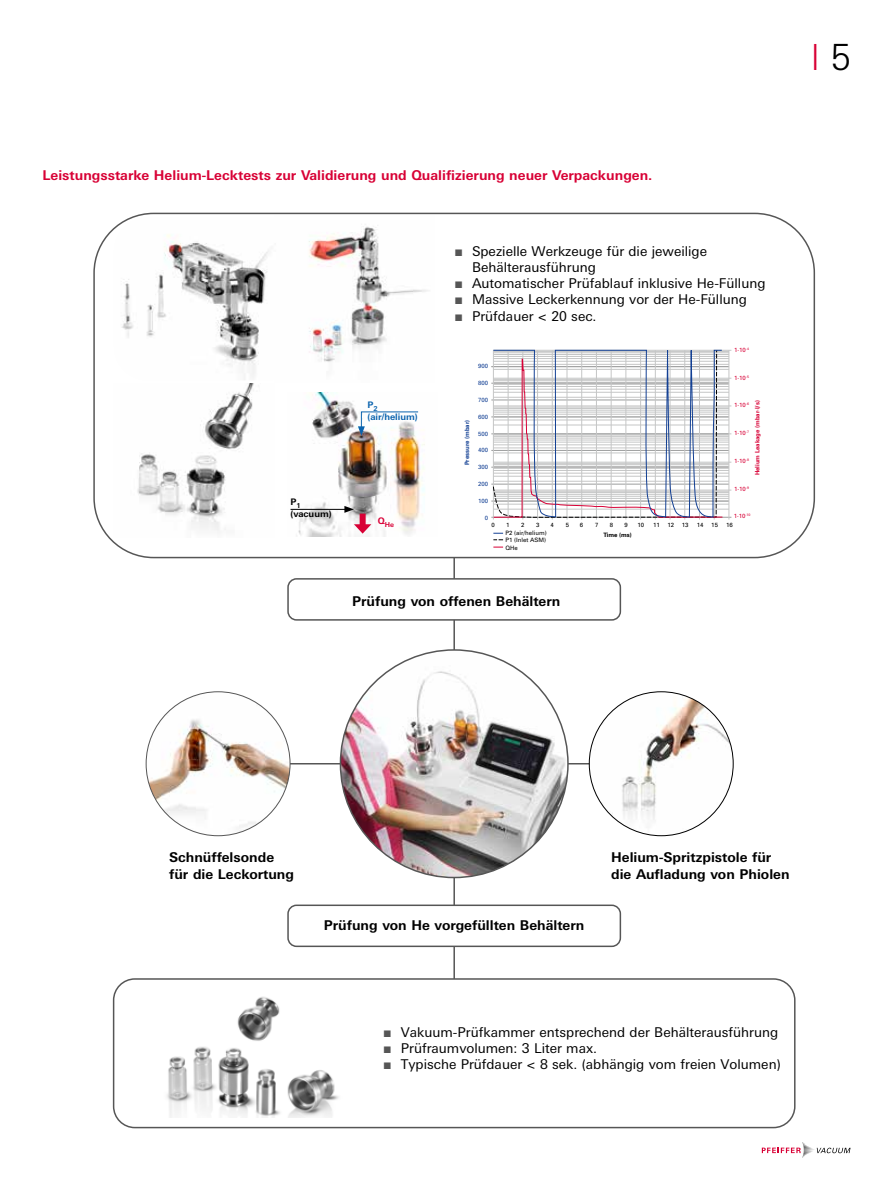
<style>
.page{position:relative;width:893px;height:1191px;background:#fff}
.page>*{position:absolute;margin:0;border:0;box-sizing:border-box;transform-origin:0 0}
.t1{font:300 36px "Univers Next W1 G";color:#d80035}
.t2{font:13.5px/16.2px "Univers Next W1 G";color:#000}
.t3{font:700 13.5px/16.5px "Univers Next W1 G";color:#000}
.t4{font:700 13.5px "Univers Next W1 G";color:#d80035}
.t5{font:700 9px/12px "Univers Next W1 G";color:#0b63ae}
.t6{font:700 9px/12px "Univers Next W1 G";color:#000}
.t7{font:700 6.75px "Univers Next W1 G";color:#d80036}
.t8{font:6px/7.5px "Univers";color:#000;text-align:justify}
.t9{font:6px "Univers";color:#d80036}
.t10{font:6px "Univers";color:#134094}
.t11{font:700 6px "Univers";color:#d80036}
.t12{font:700 6px "Univers";color:#134094}
.t13{font:700 6px "Univers";color:#000}
.s1{color:#565656}
.s2{color:#000}
</style>
<div class="page">
<svg style="left:762px;top:1142px;width:88px;height:15px"></svg>
<div style="left:93px;top:213px;width:722px;height:345px;border:2px solid #565656;border-radius:60px"></div>
<img style="left:137px;top:383px;width:117px;height:148px">
<img style="left:274px;top:215px;width:161px;height:147px">
<img style="left:114px;top:217px;width:188px;height:163px">
<hr style="left:453px;top:557px;width:2px;height:474px;background:#565656">
<hr style="left:217px;top:763px;width:474px;height:1px;background:#565656">
<div style="left:114px;top:979px;width:681px;height:148px;background:#fff;border-radius:21px"></div>
<div style="left:113px;top:978px;width:682px;height:150px;border:2px solid #565656;border-radius:21px"></div>
<div style="left:288px;top:905px;width:332px;height:41px;background:#fff;border-radius:9px"></div>
<div style="left:287px;top:904px;width:334px;height:43px;border:2px solid #565656;border-radius:9px"></div>
<div style="left:288px;top:579px;width:332px;height:41px;background:#fff;border-radius:9px"></div>
<div style="left:287px;top:578px;width:334px;height:42px;border:2px solid #565656;border-radius:9px"></div>
<img style="left:167px;top:996px;width:172px;height:121px">
<img style="left:340px;top:650px;width:228px;height:227px;border-radius:114px">
<img style="left:146px;top:692px;width:144px;height:143px;border-radius:72px">
<img style="left:589px;top:692px;width:144px;height:143px;border-radius:72px">
<hr style="left:493px;top:364px;width:236px;height:1px;background:#c5c6c6">
<hr style="left:493px;top:369px;width:236px;height:1px;background:#c5c6c6">
<hr style="left:493px;top:361px;width:236px;height:1px;background:#c5c6c6">
<hr style="left:493px;top:358px;width:236px;height:1px;background:#c5c6c6">
<hr style="left:493px;top:356px;width:236px;height:1px;background:#c5c6c6">
<hr style="left:493px;top:354px;width:236px;height:1px;background:#c5c6c6">
<hr style="left:493px;top:352px;width:236px;height:1px;background:#c5c6c6">
<hr style="left:493px;top:351px;width:236px;height:1px;background:#c5c6c6">
<hr style="left:493px;top:350px;width:238px;height:1px;background:#c5c6c6">
<hr style="left:493px;top:392px;width:236px;height:1px;background:#c5c6c6">
<hr style="left:493px;top:397px;width:236px;height:1px;background:#c5c6c6">
<hr style="left:493px;top:389px;width:236px;height:1px;background:#c5c6c6">
<hr style="left:493px;top:386px;width:236px;height:1px;background:#c5c6c6">
<hr style="left:493px;top:384px;width:236px;height:1px;background:#c5c6c6">
<hr style="left:493px;top:382px;width:236px;height:1px;background:#c5c6c6">
<hr style="left:493px;top:380px;width:236px;height:1px;background:#c5c6c6">
<hr style="left:493px;top:379px;width:236px;height:1px;background:#c5c6c6">
<hr style="left:493px;top:378px;width:238px;height:1px;background:#c5c6c6">
<hr style="left:493px;top:420px;width:236px;height:1px;background:#c5c6c6">
<hr style="left:493px;top:425px;width:236px;height:1px;background:#c5c6c6">
<hr style="left:493px;top:414px;width:236px;height:1px;background:#c5c6c6">
<hr style="left:493px;top:412px;width:236px;height:1px;background:#c5c6c6">
<hr style="left:493px;top:410px;width:236px;height:1px;background:#c5c6c6">
<hr style="left:493px;top:408px;width:236px;height:1px;background:#c5c6c6">
<hr style="left:493px;top:407px;width:236px;height:1px;background:#c5c6c6">
<hr style="left:493px;top:406px;width:238px;height:1px;background:#c5c6c6">
<hr style="left:493px;top:447px;width:236px;height:1px;background:#c5c6c6">
<hr style="left:493px;top:453px;width:236px;height:1px;background:#c5c6c6">
<hr style="left:493px;top:444px;width:236px;height:1px;background:#c5c6c6">
<hr style="left:493px;top:442px;width:236px;height:1px;background:#c5c6c6">
<hr style="left:493px;top:440px;width:236px;height:1px;background:#c5c6c6">
<hr style="left:493px;top:438px;width:236px;height:1px;background:#c5c6c6">
<hr style="left:493px;top:436px;width:236px;height:1px;background:#c5c6c6">
<hr style="left:493px;top:435px;width:236px;height:1px;background:#c5c6c6">
<hr style="left:493px;top:433px;width:238px;height:1px;background:#c5c6c6">
<hr style="left:493px;top:476px;width:236px;height:1px;background:#c5c6c6">
<hr style="left:493px;top:481px;width:236px;height:1px;background:#c5c6c6">
<hr style="left:493px;top:473px;width:236px;height:1px;background:#c5c6c6">
<hr style="left:493px;top:470px;width:236px;height:1px;background:#c5c6c6">
<hr style="left:493px;top:468px;width:236px;height:1px;background:#c5c6c6">
<hr style="left:493px;top:466px;width:236px;height:1px;background:#c5c6c6">
<hr style="left:493px;top:464px;width:236px;height:1px;background:#c5c6c6">
<hr style="left:493px;top:463px;width:236px;height:1px;background:#c5c6c6">
<hr style="left:493px;top:462px;width:238px;height:1px;background:#c5c6c6">
<hr style="left:493px;top:504px;width:236px;height:1px;background:#c5c6c6">
<hr style="left:493px;top:509px;width:236px;height:1px;background:#c5c6c6">
<hr style="left:493px;top:498px;width:236px;height:1px;background:#c5c6c6">
<hr style="left:493px;top:496px;width:236px;height:1px;background:#c5c6c6">
<hr style="left:493px;top:494px;width:236px;height:1px;background:#c5c6c6">
<hr style="left:493px;top:492px;width:236px;height:1px;background:#c5c6c6">
<hr style="left:493px;top:491px;width:236px;height:1px;background:#c5c6c6">
<hr style="left:493px;top:490px;width:238px;height:1px;background:#c5c6c6">
<hr style="left:491px;top:400px;width:238px;height:1px;background:#9c9d9d">
<hr style="left:491px;top:450px;width:238px;height:1px;background:#9c9d9d">
<hr style="left:491px;top:467px;width:238px;height:1px;background:#9c9d9d">
<hr style="left:491px;top:484px;width:238px;height:1px;background:#9c9d9d">
<hr style="left:491px;top:517px;width:240px;height:1px;background:#9c9d9d">
<hr style="left:491px;top:501px;width:238px;height:1px;background:#9c9d9d">
<hr style="left:491px;top:433px;width:238px;height:1px;background:#9c9d9d">
<hr style="left:491px;top:417px;width:238px;height:1px;background:#9c9d9d">
<hr style="left:491px;top:383px;width:238px;height:1px;background:#9c9d9d">
<hr style="left:491px;top:366px;width:238px;height:1px;background:#9c9d9d">
<hr style="left:729px;top:350px;width:1px;height:169px;background:#c5c6c6">
<svg style="left:493px;top:349px;width:229px;height:199px"></svg>
<img style="left:290px;top:392px;width:135px;height:144px">
<div style="left:360px;top:513px;width:6px;height:14px;background:#d80035"></div>
<svg style="left:354px;top:524px;width:17px;height:9px"></svg>
<hr style="left:291px;top:509px;width:56px;height:1px;background:#000">
<svg style="left:344px;top:506px;width:10px;height:7px"></svg>
<svg style="left:358px;top:411px;width:61px;height:25px"></svg>
<p class="t4" style="left:43px;top:167px;width:611px">Leistungsstarke Helium-Lecktests zur Validierung und Qualifizierung neuer Verpackungen.</p>
<p class="t6" style="left:291px;top:496px;width:43px">P<sub>1 </sub>(vacuum)</p>
<p class="t5" style="left:368px;top:398px;width:52px">P<sub>2 </sub>(air/helium)</p>
<p class="t7" style="left:378px;top:520px;width:18px"><sup>Q</sup>He</p>
<p class="t2" style="left:472px;top:243px;width:237px;text-indent:-17px"><span class="s1">■</span> Spezielle Werkzeuge für die jeweilige<br>Behälterausführung</p>
<p class="t2" style="left:455px;top:275px;width:312px"><span class="s1">■</span> Automatischer Prüfablauf inklusive He-Füllung</p>
<p class="t2" style="left:455px;top:291px;width:293px"><span class="s1">■</span> Massive Leckerkennung vor der He-Füllung</p>
<p class="t2" style="left:455px;top:308px;width:143px"><span class="s1">■</span> Prüfdauer &lt; 20 sec.</p>
<p class="t12" style="left:463px;top:465px;width:47px;rotate:-90deg">Pressure (mbar)</p>
<p class="t10" style="left:478px;top:362px;width:12px">900</p>
<p class="t10" style="left:478px;top:379px;width:12px">800</p>
<p class="t10" style="left:478px;top:396px;width:12px">700</p>
<p class="t10" style="left:478px;top:413px;width:12px">600</p>
<p class="t10" style="left:478px;top:430px;width:12px">500</p>
<p class="t10" style="left:478px;top:446px;width:12px">400</p>
<p class="t10" style="left:478px;top:463px;width:12px">300</p>
<p class="t10" style="left:478px;top:480px;width:12px">200</p>
<p class="t10" style="left:478px;top:497px;width:12px">100</p>
<p class="t10" style="left:485px;top:514px;width:5px">0</p>
<p class="t9" style="left:734px;top:346px;width:16px">1·10<sup>-4</sup></p>
<p class="t9" style="left:734px;top:374px;width:16px">1·10<sup>-5</sup></p>
<p class="t9" style="left:734px;top:401px;width:16px">1·10<sup>-6</sup></p>
<p class="t9" style="left:734px;top:429px;width:16px">1·10<sup>-7</sup></p>
<p class="t9" style="left:734px;top:457px;width:16px">1·10<sup>-8</sup></p>
<p class="t9" style="left:734px;top:485px;width:16px">1·10<sup>-9</sup></p>
<p class="t9" style="left:734px;top:512px;width:18px">1·10<sup>-10</sup></p>
<p class="t11" style="left:754px;top:475px;width:77px;rotate:-90deg">Helium Leakage (mbar·l/s)</p>
<p class="t8" style="left:491px;top:521px;width:5px">0</p>
<p class="t8" style="left:506px;top:521px;width:5px">1</p>
<p class="t8" style="left:521px;top:521px;width:5px">2</p>
<p class="t8" style="left:536px;top:521px;width:5px">3</p>
<p class="t8" style="left:550px;top:521px;width:5px">4</p>
<p class="t8" style="left:566px;top:521px;width:5px">5</p>
<p class="t8" style="left:580px;top:521px;width:5px">6</p>
<p class="t8" style="left:595px;top:521px;width:5px">7</p>
<p class="t8" style="left:610px;top:521px;width:5px">8</p>
<p class="t8" style="left:624px;top:521px;width:5px">9</p>
<p class="t8" style="left:638px;top:521px;width:8px">10</p>
<p class="t8" style="left:653px;top:521px;width:8px">11</p>
<p class="t8" style="left:667px;top:521px;width:8px">12</p>
<p class="t8" style="left:682px;top:521px;width:8px">13</p>
<p class="t8" style="left:697px;top:521px;width:8px">14</p>
<p class="t8" style="left:711px;top:521px;width:8px">15</p>
<p class="t8" style="left:726px;top:521px;width:8px">16</p>
<p class="t13" style="left:603px;top:531px;width:30px">Time (ms)</p>
<p class="t8" style="left:506px;top:529px;width:43px">P2 (air/helium)<br>P1 (Inlet ASM)<br>QHe</p>
<p class="t3" style="left:352px;top:592px;width:210px">Prüfung von offenen Behältern</p>
<h1 class="t1" style="left:811px;top:36px;width:41px">l <span class="s2">5</span></h1>
<p class="t3" style="left:169px;top:849px;width:126px">Schnüffelsonde für die Leckortung</p>
<p class="t3" style="left:324px;top:917px;width:262px">Prüfung von He vorgefüllten Behältern</p>
<p class="t3" style="left:611px;top:849px;width:180px">Helium-Spritzpistole für die Aufladung von Phiolen</p>
<p class="t2" style="left:384px;top:1024px;width:396px"><span class="s1">■</span> Vakuum-Prüfkammer entsprechend der Behälterausführung</p>
<p class="t2" style="left:384px;top:1040px;width:215px"><span class="s1">■</span> Prüfraumvolumen: 3 Liter max.</p>
<p class="t2" style="left:384px;top:1056px;width:398px"><span class="s1">■</span> Typische Prüfdauer &lt; 8 sek. (abhängig vom freien Volumen)</p>
</div>
